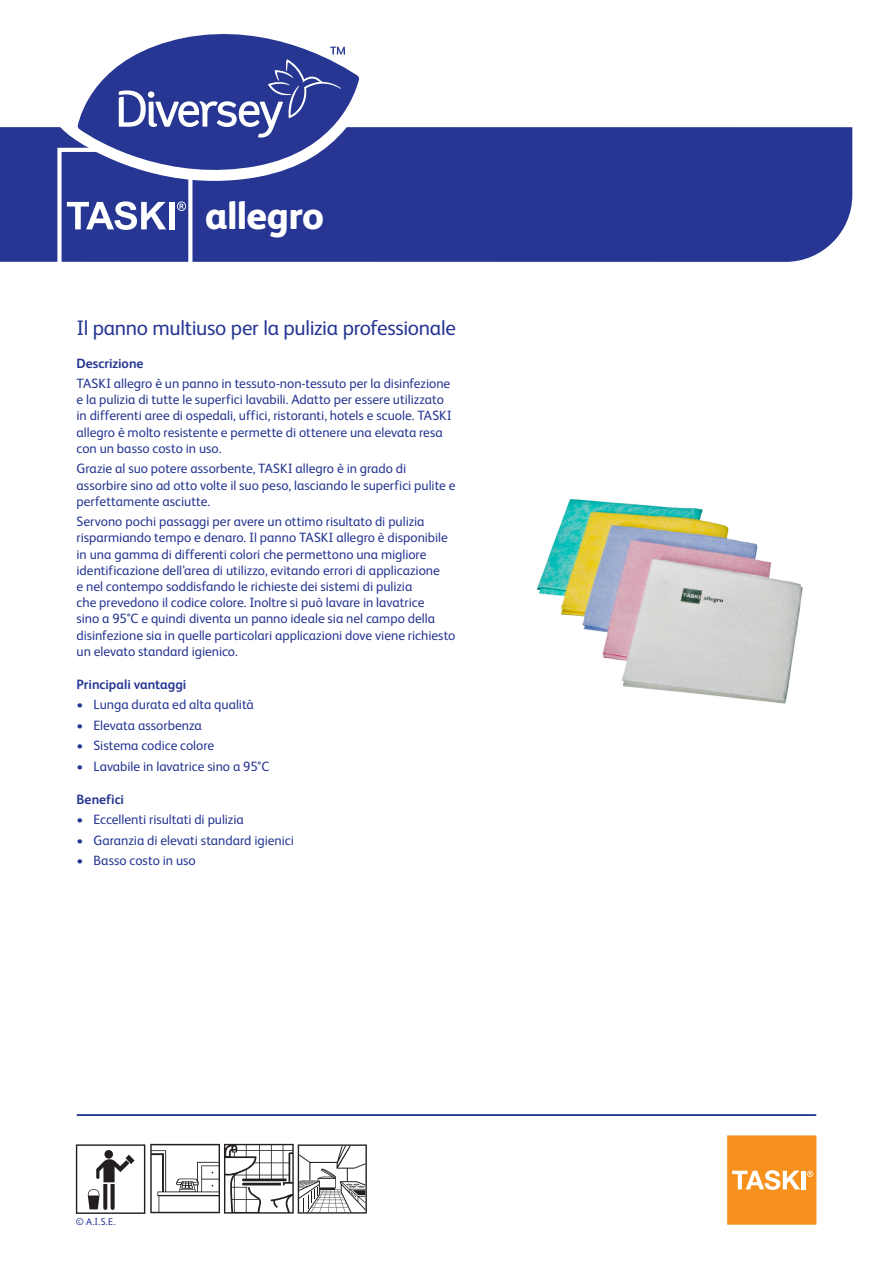
<style>
.page{position:relative;width:893px;height:1263px;background:#fff}
.page>*{position:absolute;margin:0;border:0;box-sizing:border-box;transform-origin:0 0}
.t1{font:800 39px "FS Albert Pro";letter-spacing:-.02em;color:#fff}
.Product_Description{font:21px "FS Albert Pro";letter-spacing:-.015em;color:#263692}
.Maintext{font:13.5px/16.2px "FS Albert Pro";color:#263692}
.Subheads{font:700 13.5px "FS Albert Pro";letter-spacing:-.005em;color:#263692}
.t2{font:9.75px "FS Albert Pro";color:#263692}
</style>
<div class="page">
<div style="left:0;top:127px;width:852px;height:135px;background:#263692"></div>
<svg style="left:57px;top:148px;width:135px;height:114px;background:#4e5ba6"></svg>
<div style="left:169px;top:202px;width:6px;height:27px;background:#fff"></div>
<svg style="left:727px;top:1135px;width:89px;height:90px;background:#f69c34"></svg>
<hr style="left:77px;top:1114px;width:739px;height:2px;background:#263692">
<img style="left:536px;top:499px;width:267px;height:205px">
<svg style="left:76px;top:1144px;width:291px;height:70px"></svg>
<svg style="left:58px;top:78px;width:316px;height:103px"></svg>
<svg style="left:78px;top:34px;width:281px;height:148px;fill:#263692"></svg>
<svg style="left:119px;top:47px;width:226px;height:91px;background:#4a58a4"></svg>
<p class="t1" style="left:205px;top:185px;width:120px">allegro</p>
<p class="Product_Description" style="left:77px;top:313px;width:381px">Il panno multiuso per la pulizia professionale</p>
<p class="Subheads" style="left:77px;top:353px;width:69px">Descrizione</p>
<p class="Maintext" style="left:77px;top:374px;width:377px">TASKI allegro è un panno in tessuto-non-tessuto per la disinfezione e la pulizia di tutte le superfici lavabili. Adatto per essere utilizzato in differenti aree di ospedali, uffici, ristoranti, hotels e scuole. TASKI allegro è molto resistente e permette di ottenere una elevata resa con un basso costo in uso.</p>
<p class="Maintext" style="left:77px;top:460px;width:381px">Grazie al suo potere assorbente, TASKI allegro è in grado di assorbire sino ad otto volte il suo peso, lasciando le superfici pulite e perfettamente asciutte.</p>
<p class="Maintext" style="left:77px;top:512px;width:380px">Servono pochi passaggi per avere un ottimo risultato di pulizia risparmiando tempo e denaro. Il panno TASKI allegro è disponibile in una gamma di differenti colori che permettono una migliore identificazione dell’area di utilizzo, evitando errori di applicazione<br>e nel contempo soddisfando le richieste dei sistemi di pulizia<br>che prevedono il codice colore. Inoltre si può lavare in lavatrice<br>sino a 95°C e quindi diventa un panno ideale sia nel campo della disinfezione sia in quelle particolari applicazioni dove viene richiesto un elevato standard igienico.</p>
<p class="Subheads" style="left:77px;top:675px;width:111px">Principali vantaggi</p>
<p class="Maintext" style="left:77px;top:696px;width:179px">• Lunga durata ed alta qualità</p>
<p class="Maintext" style="left:77px;top:716px;width:127px">• Elevata assorbenza</p>
<p class="Maintext" style="left:77px;top:737px;width:139px">• Sistema codice colore</p>
<p class="Maintext" style="left:77px;top:757px;width:194px">• Lavabile in lavatrice sino a 95°C</p>
<p class="Subheads" style="left:77px;top:790px;width:49px">Benefici</p>
<p class="Maintext" style="left:77px;top:811px;width:169px">• Eccellenti risultati di pulizia</p>
<p class="Maintext" style="left:77px;top:831px;width:219px">• Garanzia di elevati standard igienici</p>
<p class="Maintext" style="left:77px;top:852px;width:121px">• Basso costo in uso</p>
<p class="t2" style="left:76px;top:1214px;width:41px">© A.I.S.E.</p>
</div>
